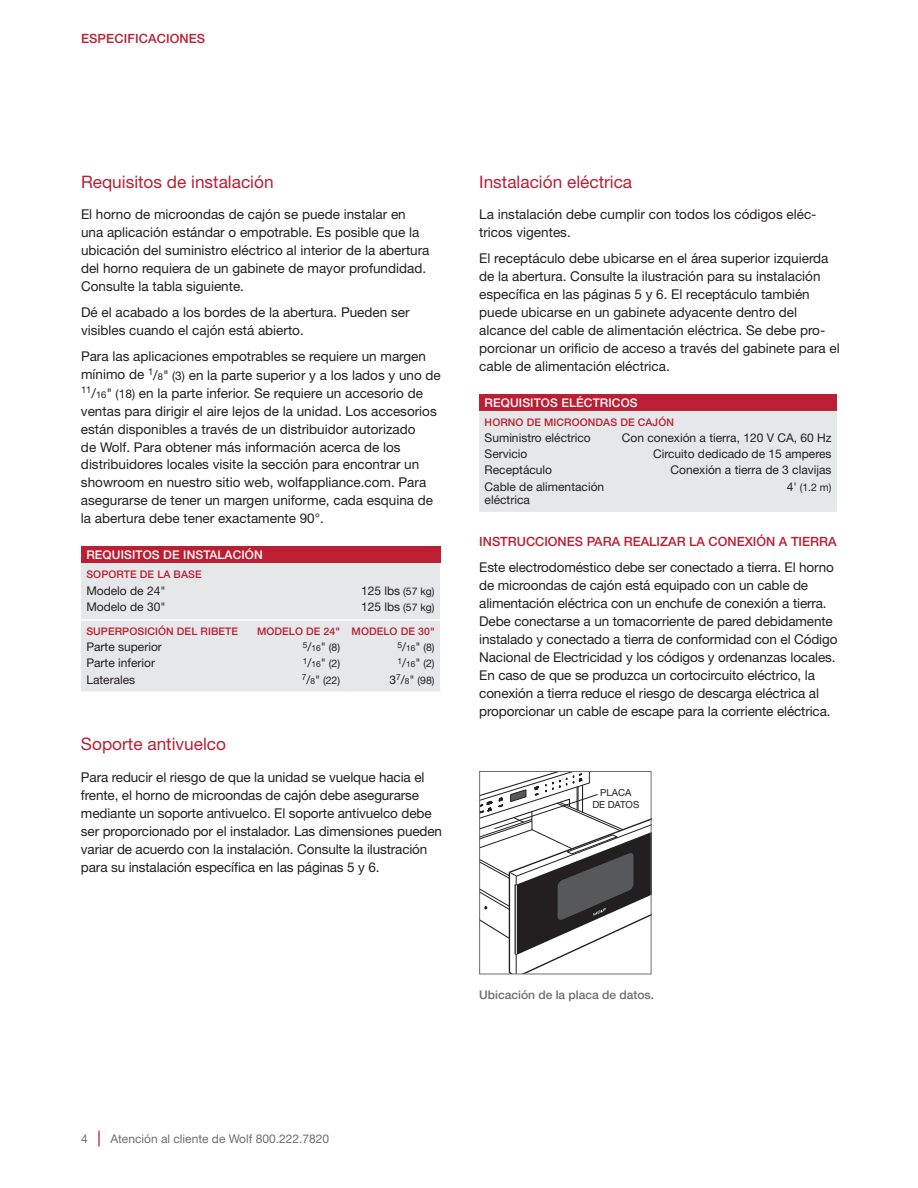
<style>
.page{position:relative;width:918px;height:1188px;background:#fff}
.page>*{position:absolute;margin:0;border:0;box-sizing:border-box;transform-origin:0 0}
.t1{font:17.25px "Helvetica Neue LT Std";color:#ba1f33}
.t2{font:13.5px/18px "Helvetica Neue LT Std";color:#231f20}
.t3{font:500 12.75px "Helvetica Neue LT Std";color:#ba1f33}
.t4{font:12px/13.5px "Helvetica Neue LT Std";color:#231f20}
.t5{font:500 12px "Helvetica Neue LT Std";letter-spacing:.01em;color:#fff}
.t6{font:12px "Helvetica Neue LT Std";color:#6c6d70}
.t7{font:500 12px "Helvetica Neue LT Std";color:#6c6d70}
.t8{font:500 10.5px "Helvetica Neue LT Std";letter-spacing:.01em;color:#ba1f33}
.t9{font:10.5px "Helvetica Neue LT Std";color:#231f20}
.t10{font:9.75px/12px "Helvetica Neue LT Std";color:#231f20;text-align:center}
.t11{font:8.4px "Helvetica Neue LT Std";color:#231f20}
.s1{font-size:9.45px}
.s2{font-size:12px}
.s3{font-size:10.5px}
.s4{font-size:8.4px}
.s5{font-weight:500;font-size:15.6px;color:#ba1f33}
</style>
<div class="page">
<div style="left:81px;top:546px;width:359px;height:17px;background:#ba1f33"></div>
<div style="left:81px;top:563px;width:359px;height:128px;background:#e6e7e9"></div>
<hr style="left:81px;top:619px;width:166px;height:2px;background:#fff">
<hr style="left:247px;top:619px;width:99px;height:2px;background:#fff">
<hr style="left:346px;top:619px;width:94px;height:2px;background:#fff">
<div style="left:479px;top:394px;width:358px;height:17px;background:#ba1f33"></div>
<div style="left:479px;top:411px;width:358px;height:101px;background:#e6e7e9"></div>
<svg style="left:480px;top:771px;width:171px;height:203px"></svg>
<p class="t3" style="left:81px;top:31px;width:126px">ESPECIFICACIONES</p>
<p class="t1" style="left:81px;top:171px;width:194px">Requisitos de instalación</p>
<p class="t2" style="left:81px;top:205px;width:350px">El horno de microondas de cajón se puede instalar en una aplicación estándar o empotrable. Es posible que la ubicación del suministro eléctrico al interior de la abertura del horno requiera de un gabinete de mayor profundidad.<br>Consulte la tabla siguiente.</p>
<p class="t2" style="left:81px;top:303px;width:330px">Dé el acabado a los bordes de la abertura. Pueden ser visibles cuando el cajón está abierto.</p>
<p class="t2" style="left:81px;top:348px;width:361px">Para las aplicaciones empotrables se requiere un margen mínimo de <sup>1</sup>/<span class="s1">8</span>" <span class="s2">(3)</span> en la parte superior y a los lados y uno de <sup>11</sup>/<span class="s1">16</span>" <span class="s2">(18)</span> en la parte inferior. Se requiere un accesorio de ventas para dirigir el aire lejos de la unidad. Los accesorios están disponibles a través de un distribuidor autorizado<br>de Wolf. Para obtener más información acerca de los distribuidores locales visite la sección para encontrar un showroom en nuestro sitio web, wolfappliance.com. Para asegurarse de tener un margen uniforme, cada esquina de la abertura debe tener exactamente 90°.</p>
<p class="t5" style="left:86px;top:547px;width:178px">REQUISITOS DE INSTALACIÓN</p>
<p class="t8" style="left:86px;top:568px;width:117px">SOPORTE DE LA BASE</p>
<p class="t4" style="left:86px;top:584px;width:81px">Modelo de 24"</p>
<p class="t4" style="left:361px;top:584px;width:75px">125 lbs <span class="s3">(57 kg)</span></p>
<p class="t4" style="left:86px;top:600px;width:81px">Modelo de 30"</p>
<p class="t4" style="left:361px;top:600px;width:75px">125 lbs <span class="s3">(57 kg)</span></p>
<p class="t8" style="left:86px;top:625px;width:153px">SUPERPOSICIÓN DEL RIBETE</p>
<p class="t8" style="left:257px;top:625px;width:179px">MODELO DE 24" MODELO DE 30"</p>
<p class="t4" style="left:86px;top:640px;width:77px">Parte superior</p>
<p class="t11" style="left:303px;top:643px;width:39px">5<span class="s2">/</span>16<span class="s2">"</span> <span class="s3">(8)</span></p>
<p class="t11" style="left:397px;top:643px;width:39px">5<span class="s2">/</span>16<span class="s2">"</span> <span class="s3">(8)</span></p>
<p class="t4" style="left:86px;top:656px;width:70px">Parte inferior</p>
<p class="t11" style="left:303px;top:659px;width:39px">1<span class="s2">/</span>16<span class="s2">"</span> <span class="s3">(2)</span></p>
<p class="t11" style="left:397px;top:659px;width:39px">1<span class="s2">/</span>16<span class="s2">"</span> <span class="s3">(2)</span></p>
<p class="t4" style="left:86px;top:672px;width:50px">Laterales</p>
<p class="t9" style="left:302px;top:674px;width:40px"><sup>7</sup><span class="s2">/</span><span class="s4">8</span><span class="s2">"</span> (22)</p>
<p class="t9" style="left:390px;top:674px;width:47px"><span class="s2">3</span><sup>7</sup><span class="s2">/</span><span class="s4">8</span><span class="s2">"</span> (98)</p>
<p class="t1" style="left:81px;top:734px;width:147px">Soporte antivuelco</p>
<p class="t2" style="left:81px;top:768px;width:363px">Para reducir el riesgo de que la unidad se vuelque hacia el frente, el horno de microondas de cajón debe asegurarse mediante un soporte antivuelco. El soporte antivuelco debe ser proporcionado por el instalador. Las dimensiones pueden variar de acuerdo con la instalación. Consulte la ilustración para su instalación específica en las páginas 5 y 6.</p>
<p class="t1" style="left:479px;top:171px;width:155px">Instalación eléctrica</p>
<p class="t2" style="left:479px;top:205px;width:339px">La instalación debe cumplir con todos los códigos eléc&shy;tricos vigentes.</p>
<p class="t2" style="left:479px;top:249px;width:362px">El receptáculo debe ubicarse en el área superior izquierda de la abertura. Consulte la ilustración para su instalación específica en las páginas 5 y 6. El receptáculo también puede ubicarse en un gabinete adyacente dentro del alcance del cable de alimentación eléctrica. Se debe pro&shy;porcionar un orificio de acceso a través del gabinete para el cable de alimentación eléctrica.</p>
<p class="t5" style="left:485px;top:395px;width:155px">REQUISITOS ELÉCTRICOS</p>
<p class="t8" style="left:485px;top:416px;width:191px">HORNO DE MICROONDAS DE CAJÓN</p>
<p class="t4" style="left:485px;top:431px;width:108px">Suministro eléctrico</p>
<p class="t4" style="left:622px;top:431px;width:211px">Con conexión a tierra, 120 V CA, 60 Hz</p>
<p class="t4" style="left:485px;top:447px;width:44px">Servicio</p>
<p class="t4" style="left:653px;top:447px;width:180px">Circuito dedicado de 15 amperes</p>
<p class="t4" style="left:485px;top:463px;width:69px">Receptáculo</p>
<p class="t4" style="left:670px;top:463px;width:163px">Conexión a tierra de 3 clavijas</p>
<p class="t4" style="left:485px;top:479px;width:121px">Cable de alimentación eléctrica</p>
<p class="t9" style="left:787px;top:481px;width:46px"><span class="s2">4'</span> (1.2 m)</p>
<p class="t3" style="left:479px;top:534px;width:359px">INSTRUCCIONES PARA REALIZAR LA CONEXIÓN A TIERRA</p>
<p class="t2" style="left:479px;top:558px;width:360px">Este electrodoméstico debe ser conectado a tierra. El horno de microondas de cajón está equipado con un cable de alimentación eléctrica con un enchufe de conexión a tierra.<br>Debe conectarse a un tomacorriente de pared debidamente instalado y conectado a tierra de conformidad con el Código Nacional de Electricidad y los códigos y ordenanzas locales.<br>En caso de que se produzca un cortocircuito eléctrico, la conexión a tierra reduce el riesgo de descarga eléctrica al proporcionar un cable de escape para la corriente eléctrica.</p>
<p class="t10" style="left:592px;top:786px;width:48px">PLACA<br>DE DATOS</p>
<p class="t7" style="left:479px;top:988px;width:176px">Ubicación de la placa de datos.</p>
<p class="t6" style="left:81px;top:1131px;width:250px">4 <span class="s5">|</span> Atención al cliente de Wolf 800.222.7820</p>
</div>
